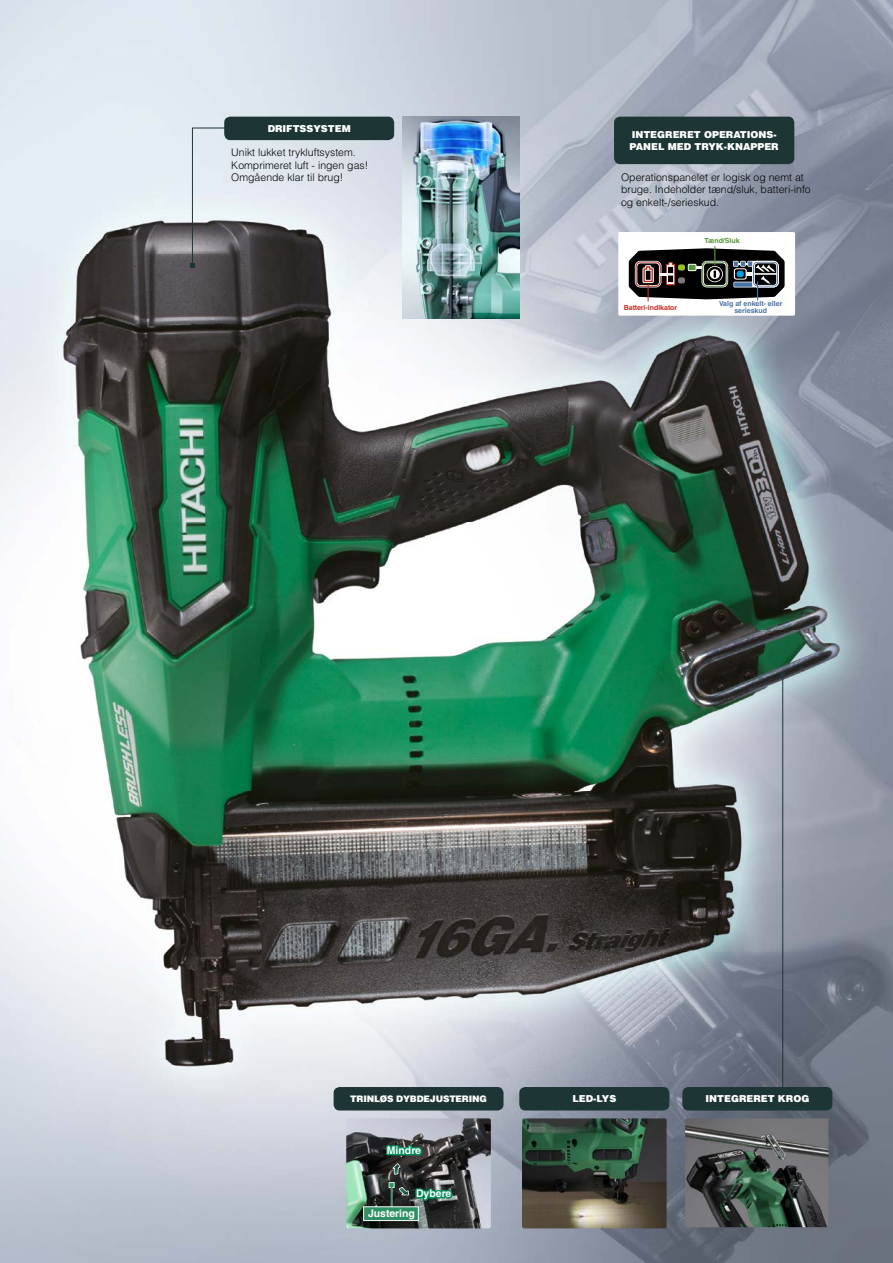
<style>
.page{position:relative;width:893px;height:1263px;background:#fff}
.page>*{position:absolute;margin:0;border:0;box-sizing:border-box;transform-origin:0 0}
.t1{font:300 10.5px/12.6px "Helvetica LT Std";color:#000}
.t2{font:700 10.5px "Helvetica LT Std";color:#fff}
.t3{font:900 9.6px/11.9px "Helvetica LT Std";color:#fff}
.t4{font:900 9px "Helvetica LT Std";letter-spacing:-.02em;color:#fff}
.t5{font:700 7.05px/7.5px "Helvetica LT Std";color:#4973a5;text-align:center}
.t6{font:700 7.05px "Helvetica LT Std";color:#c62d23}
.t7{font:700 7.05px "Helvetica LT Std";color:#569638}
</style>
<div class="page">
<img style="left:0;top:0;width:893px;height:1263px">
<img style="left:522px;top:1118px;width:145px;height:110px">
<img style="left:685px;top:1118px;width:143px;height:109px">
<img style="left:403px;top:117px;width:117px;height:202px">
<div style="left:618px;top:232px;width:177px;height:84px;background:#fff;border-radius:2px"></div>
<hr style="left:192px;top:128px;width:1px;height:137px;background:#1d3534">
<svg style="left:190px;top:263px;width:5px;height:5px"></svg>
<hr style="left:782px;top:674px;width:1px;height:413px;background:#1d3534">
<svg style="left:780px;top:672px;width:5px;height:5px"></svg>
<hr style="left:192px;top:128px;width:33px;height:1px;background:#1d3534">
<div style="left:224px;top:117px;width:170px;height:23px;background:#1d3534;border-radius:6px"></div>
<div style="left:682px;top:1087px;width:150px;height:23px;background:#1d3534;border-radius:6px"></div>
<div style="left:519px;top:1087px;width:150px;height:23px;background:#1d3534;border-radius:6px"></div>
<div style="left:614px;top:117px;width:180px;height:47px;background:#1d3534;border-radius:6px"></div>
<img style="left:346px;top:1118px;width:145px;height:110px">
<div style="left:334px;top:1087px;width:169px;height:23px;background:#1d3534;border-radius:6px"></div>
<svg style="left:385px;top:1121px;width:70px;height:96px;background:#51615d"></svg>
<div style="left:363px;top:1206px;width:56px;height:15px;background:#2d9163;border:1px solid #fff"></div>
<svg style="left:629px;top:246px;width:156px;height:55px"></svg>
<p class="t3" style="left:268px;top:122px;width:85px">DRIFTSSYSTEM</p>
<p class="t1" style="left:231px;top:146px;width:138px">Unikt lukket trykluftsystem.<br>Komprimeret luft - ingen gas!<br>Omgående klar til brug!</p>
<p class="t3" style="left:630px;top:128px;width:151px">INTEGRERET OPERATIONS-<br>PANEL MED TRYK-KNAPPER</p>
<p class="t1" style="left:621px;top:170px;width:191px">Operationspanelet er logisk og nemt at bruge. Indeholder tænd/sluk, batteri-info og enkelt-/serieskud.</p>
<p class="t7" style="left:704px;top:236px;width:37px">Tænd/Sluk</p>
<p class="t6" style="left:624px;top:303px;width:55px">Batteri-indikator</p>
<p class="t5" style="left:719px;top:299px;width:65px">Valg af enkelt- eller serieskud</p>
<p class="t4" style="left:350px;top:1093px;width:138px">TRINLØS DYBDEJUSTERING</p>
<p class="t2" style="left:387px;top:1144px;width:36px">Mindre</p>
<p class="t2" style="left:416px;top:1187px;width:37px">Dybere</p>
<p class="t2" style="left:368px;top:1207px;width:48px">Justering</p>
<p class="t3" style="left:572px;top:1092px;width:45px">LED-LYS</p>
<p class="t3" style="left:705px;top:1092px;width:105px">INTEGRERET KROG</p>
</div>
